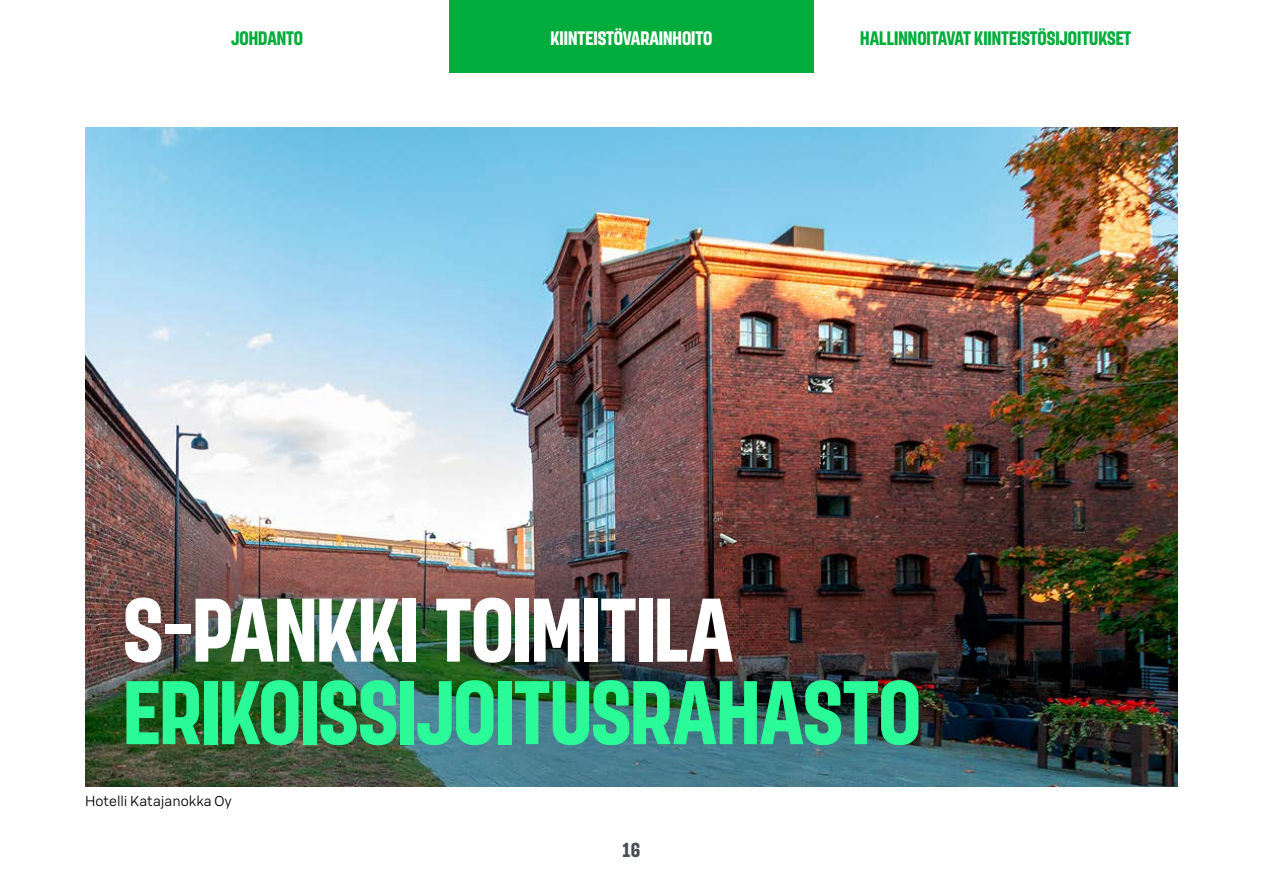
<style>
.page{position:relative;width:1263px;height:893px;background:#fff}
.page>*{position:absolute;margin:0;border:0;box-sizing:border-box;transform-origin:0 0}
.H1_Pääotsikko{font:700 90px/82.5px "S Bonus Display";letter-spacing:-.01em;color:#2afa97}
.t1{font:700 20.25px "S Bonus Display";color:#474f54}
.t2{font:700 19.5px "S Bonus Display";color:#00ac3b}
.t3{font:700 19.5px "S Bonus Display";color:#fff}
.P_Leipis{font:300 13.95px "S Bonus UX";letter-spacing:.005em;color:#000}
.s1{color:#fff}
</style>
<div class="page">
<div style="left:449px;top:0;width:365px;height:72px;background:#00ac3b"></div>
<img style="left:85px;top:128px;width:1093px;height:659px">
<p class="t2" style="left:231px;top:26px;width:73px">JOHDANTO</p>
<p class="t3" style="left:551px;top:26px;width:163px">KIINTEISTÖVARAINHOITO</p>
<p class="t2" style="left:860px;top:26px;width:273px">HALLINNOITAVAT KIINTEISTÖSIJOITUKSET</p>
<h1 class="H1_Pääotsikko" style="left:123px;top:589px;width:799px"><span class="s1">S-PANKKI TOIMITILA<br></span>ERIKOISSIJOITUSRAHASTO</h1>
<p class="P_Leipis" style="left:85px;top:792px;width:148px">Hotelli Katajanokka Oy</p>
<p class="t1" style="left:623px;top:837px;width:19px">16</p>
</div>
